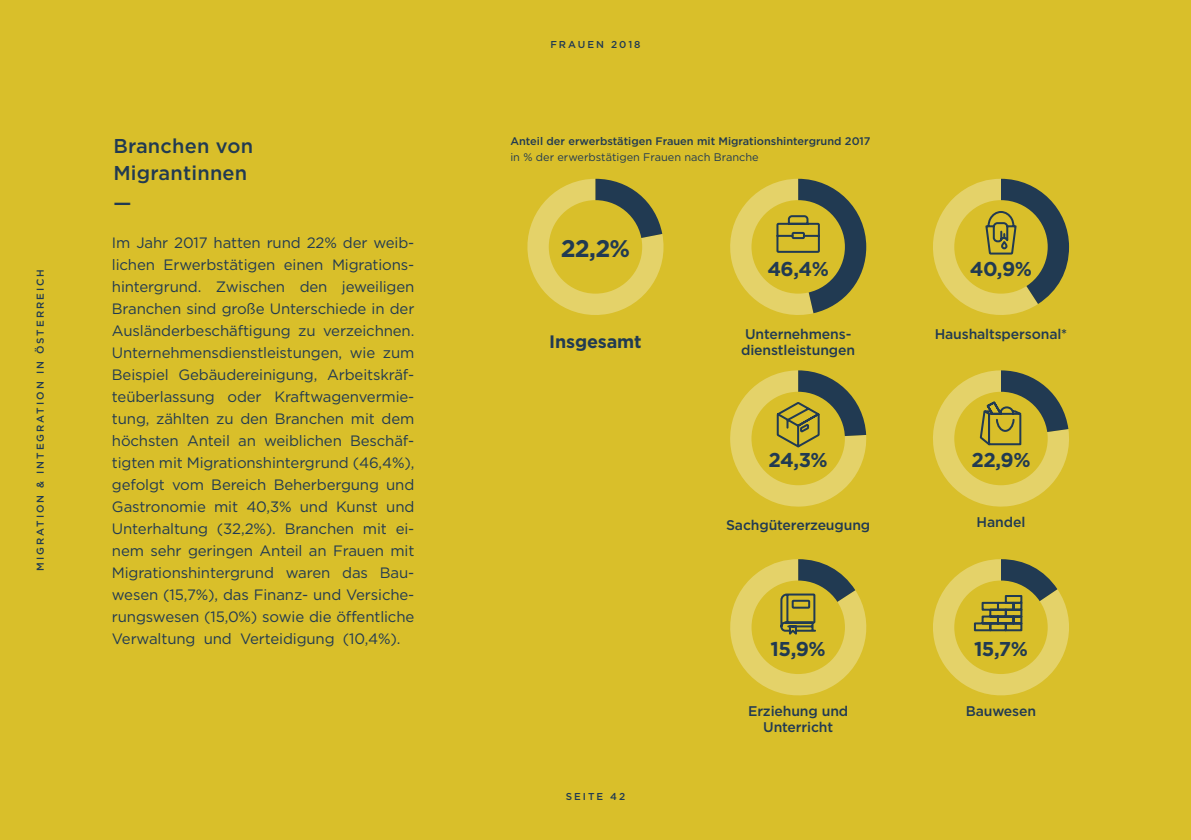
<style>
.page{position:relative;width:1191px;height:840px;background:#fff}
.page>*{position:absolute;margin:0;border:0;box-sizing:border-box;transform-origin:0 0}
.t1{font:700 24px "Gotham";color:#213a52}
.t2{font:700 20px "Gotham";color:#213a52}
.t3{font:500 20px/26px "Gotham";letter-spacing:.01em;color:#213a52}
.t4{font:700 18px "Gotham";letter-spacing:-.01em;color:#213a52}
.t5{font:15px/22px "Gotham";letter-spacing:-.01em;color:#213a52;text-align:justify}
.t6{font:500 14px/16px "Gotham";letter-spacing:-.01em;color:#213a52}
.t7{font:500 11px "Gotham";color:#213a52}
.t8{font:11px "Gotham";color:#213a52}
.t9{font:500 10px "Gotham";letter-spacing:.2em;color:#213a52}
</style>
<div class="page">
<div style="left:0;top:0;width:1191px;height:839px;background:#d9bf2a"></div>
<svg style="left:527px;top:179px;width:137px;height:136px"></svg>
<div style="left:549px;top:200px;width:93px;height:93px;background:#d9bf2a;border-radius:50%"></div>
<svg style="left:933px;top:370px;width:136px;height:137px"></svg>
<svg style="left:730px;top:179px;width:136px;height:136px"></svg>
<svg style="left:730px;top:559px;width:137px;height:137px"></svg>
<svg style="left:730px;top:370px;width:137px;height:137px"></svg>
<svg style="left:933px;top:559px;width:136px;height:137px"></svg>
<svg style="left:933px;top:179px;width:136px;height:136px"></svg>
<p class="t9" style="left:34px;top:570px;width:303px;rotate:-90deg">MIGRATION &amp; INTEGRATION IN ÖSTERREICH</p>
<h2 class="t3" style="left:113px;top:133px;width:141px">Branchen von<br>Migrantinnen</h2>
<h2 class="t3" style="left:113px;top:189px;width:19px">—</h2>
<p class="t5" style="left:112px;top:231px;width:304px">Im Jahr 2017 hatten rund 22% der weib&shy;lichen Erwerbstätigen einen Migrations&shy;hintergrund. Zwischen den jeweiligen Branchen sind große Unterschiede in der Ausländerbeschäftigung zu verzeichnen.<br>Unternehmensdienstleistungen, wie zum Beispiel Gebäudereinigung, Arbeitskräf&shy;teüberlassung oder Kraftwagenvermie&shy;tung, zählten zu den Branchen mit dem höchsten Anteil an weiblichen Beschäf&shy;tigten mit Migrationshintergrund (46,4%), gefolgt vom Bereich Beherbergung und Gastronomie mit 40,3% und Kunst und Unterhaltung (32,2%). Branchen mit ei&shy;nem sehr geringen Anteil an Frauen mit Migrationshintergrund waren das Bau&shy;wesen (15,7%), das Finanz- und Versiche&shy;rungswesen (15,0%) sowie die öffentliche Verwaltung und Verteidigung (10,4%).</p>
<p class="t9" style="left:550px;top:38px;width:92px">FRAUEN 2018</p>
<p class="t7" style="left:510px;top:134px;width:362px">Anteil der erwerbstätigen Frauen mit Migrationshintergrund 2017</p>
<p class="t8" style="left:510px;top:150px;width:250px">in % der erwerbstätigen Frauen nach Branche</p>
<h1 class="t1" style="left:561px;top:232px;width:71px">22,2%</h1>
<p class="t4" style="left:549px;top:330px;width:94px">Insgesamt</p>
<p class="t9" style="left:566px;top:789px;width:61px">SEITE 42</p>
<h2 class="t2" style="left:767px;top:255px;width:63px">46,4%</h2>
<p class="t6" style="left:741px;top:325px;width:116px">Unternehmens&shy;dienstleistungen</p>
<h2 class="t2" style="left:768px;top:446px;width:61px">24,3%</h2>
<p class="t6" style="left:726px;top:517px;width:146px">Sachgütererzeugung</p>
<h2 class="t2" style="left:770px;top:635px;width:57px">15,9%</h2>
<p class="t6" style="left:748px;top:702px;width:102px;text-align:center">Erziehung und<br>Unterricht</p>
<h2 class="t2" style="left:970px;top:255px;width:64px">40,9%</h2>
<p class="t6" style="left:934px;top:325px;width:134px">Haushaltspersonal*</p>
<h2 class="t2" style="left:971px;top:446px;width:61px">22,9%</h2>
<p class="t6" style="left:976px;top:514px;width:50px">Handel</p>
<h2 class="t2" style="left:974px;top:635px;width:55px">15,7%</h2>
<p class="t6" style="left:965px;top:702px;width:72px">Bauwesen</p>
</div>
